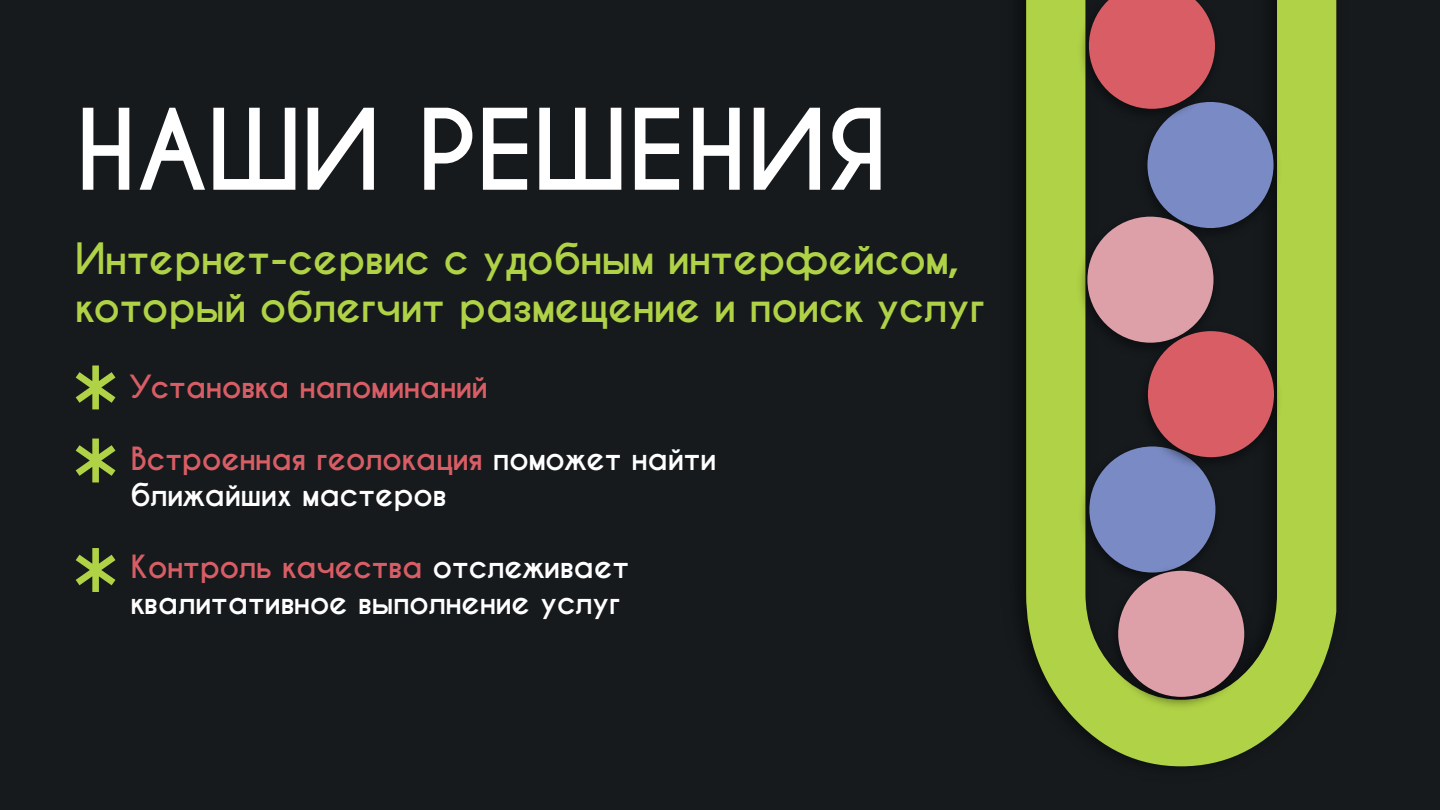
<style>
.page{position:relative;width:1440px;height:810px;background:#161a1d}
.page>*{position:absolute;margin:0;border:0;box-sizing:border-box;transform-origin:0 0}
.t1{font:150px/109.5px "Caviar Dreams";color:#b0d246}
.t2{font:700 105px "Caviar Dreams";color:#fff}
.t3{font:700 40.5px/48px "Caviar Dreams";color:#b0d246}
.t4{font:700 30px/36px "Caviar Dreams";color:#fff}
.t5{font:700 30px "Caviar Dreams";color:#d85d65}
.s1{color:#d85d65}
</style>
<div class="page">
<svg style="left:1026px;top:0;width:310px;height:766px;fill:#b0d246"></svg>
<img style="left:1132px;top:93px;width:154px;height:153px">
<div style="left:1147px;top:102px;width:127px;height:126px;background:#798ac5;border-radius:50%"></div>
<img style="left:1074px;top:0;width:153px;height:127px">
<svg style="left:1089px;top:0;width:126px;height:109px"></svg>
<img style="left:1072px;top:207px;width:154px;height:154px">
<div style="left:1087px;top:217px;width:127px;height:126px;background:#dda0a8;border-radius:50%"></div>
<img style="left:1074px;top:437px;width:154px;height:154px">
<div style="left:1089px;top:446px;width:126px;height:127px;background:#798ac5;border-radius:50%"></div>
<img style="left:1133px;top:322px;width:153px;height:154px">
<div style="left:1148px;top:331px;width:126px;height:126px;background:#d85d65;border-radius:50%"></div>
<img style="left:1103px;top:562px;width:153px;height:153px">
<div style="left:1118px;top:571px;width:126px;height:126px;background:#dda0a8;border-radius:50%"></div>
<h2 class="t2" style="left:75px;top:87px;width:813px">НАШИ РЕШЕНИЯ</h2>
<h3 class="t3" style="left:75px;top:236px;width:911px">Интернет-сервис с удобным интерфейсом, который облегчит размещение и поиск услуг</h3>
<h1 class="t1" style="left:66px;top:368px;width:60px">*</h1>
<h1 class="t1" style="left:66px;top:441px;width:60px">* *</h1>
<p class="t5" style="left:130px;top:369px;width:359px">Установка напоминаний</p>
<p class="t4" style="left:130px;top:442px;width:587px"><span class="s1">Встроенная геолокация</span> поможет найти ближайших мастеров</p>
<p class="t4" style="left:130px;top:550px;width:500px"><span class="s1">Контроль качества</span> отслеживает квалитативное выполнение услуг</p>
</div>
